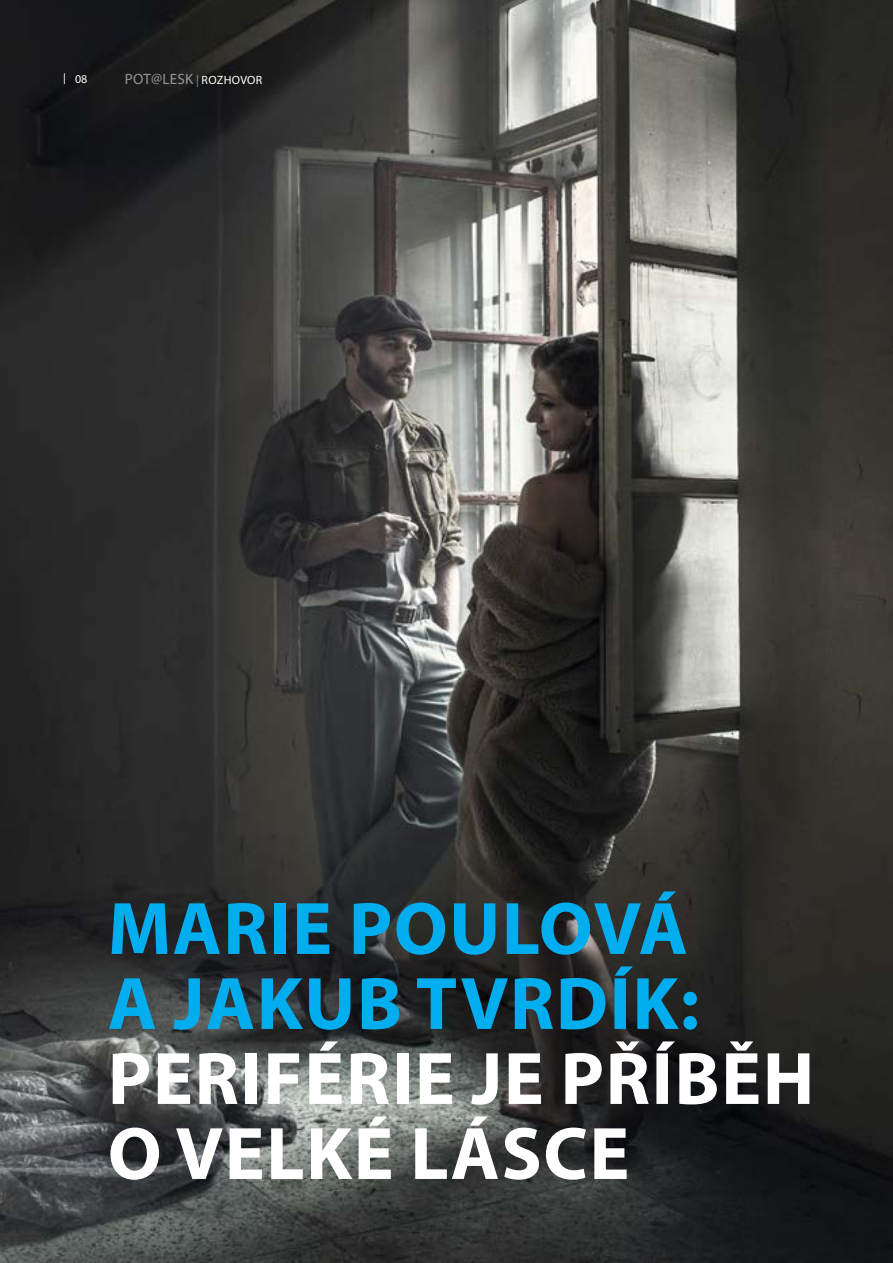
<style>
.page{position:relative;width:893px;height:1263px;background:#fff}
.page>*{position:absolute;margin:0;border:0;box-sizing:border-box;transform-origin:0 0}
.t1{font:700 75px/75px "Myriad Pro";letter-spacing:.02em;color:#fff}
.t2{font:700 75px/75px "Myriad Pro";letter-spacing:.02em;color:#00aeef}
.t3{font:15px "Myriad Pro";letter-spacing:.02em;color:#939598}
.t4{font:12px "Myriad Pro";color:#fff}
.s1{font-size:12px}
.s2{font-size:12px;color:#fff}
</style>
<div class="page">
<img style="left:0;top:0;width:893px;height:1263px">
<p class="t4" style="left:75px;top:72px;width:14px">08</p>
<p class="t3" style="left:125px;top:70px;width:139px">POT@LESK <span class="s1">|</span> <span class="s2">ROZHOVOR</span></p>
<p class="t2" style="left:108px;top:889px;width:593px">MARIE POULOVÁ<br>A JAKUB TVRDÍK:</p>
<p class="t1" style="left:108px;top:1039px;width:708px">PERIFÉRIE JE PŘÍBĚH<br>O VELKÉ LÁSCE</p>
</div>
